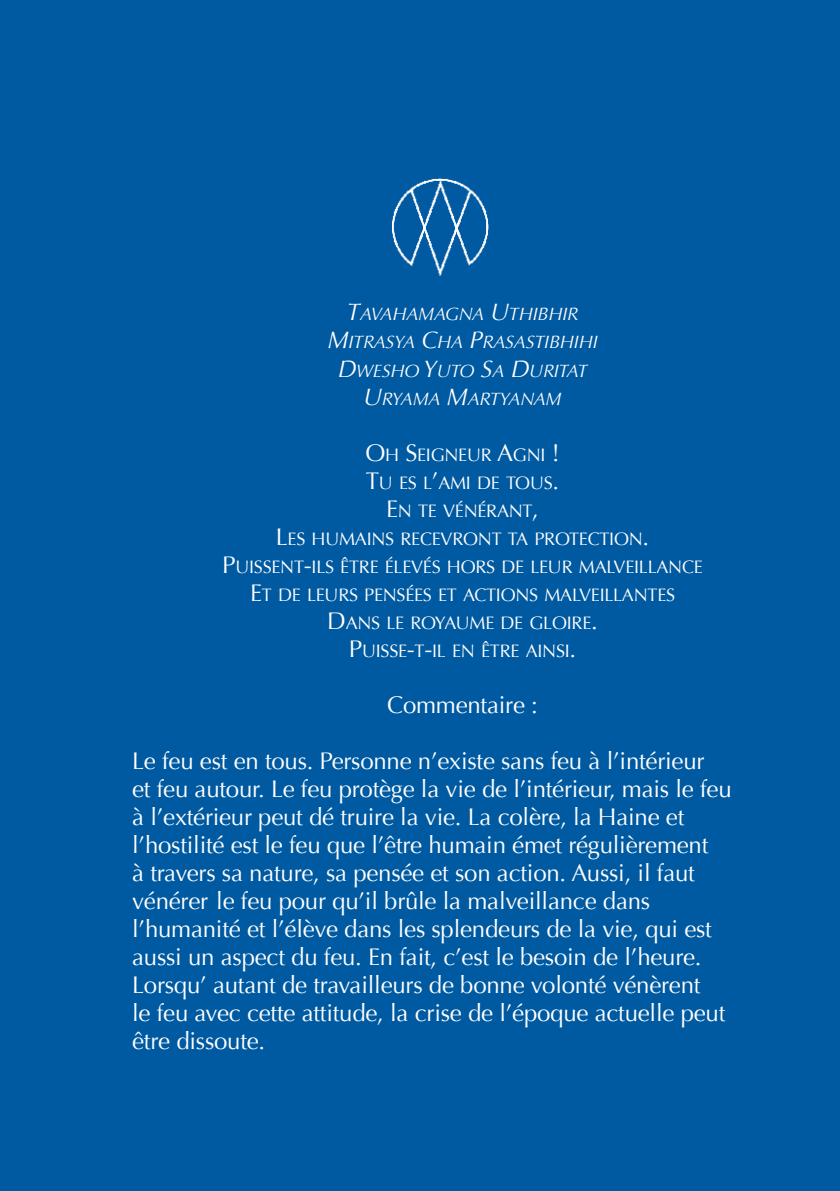
<style>
.page{position:relative;width:840px;height:1191px;background:#fff}
.page>*{position:absolute;margin:0;border:0;box-sizing:border-box;transform-origin:0 0}
.t1{font:24px/28px "Optima";letter-spacing:-.01em;color:#fff}
.t2{font:18px/28px "Optima";letter-spacing:-.015em;color:#fff;text-align:center}
.t3{font:italic 18px/28px "Optima";letter-spacing:-.015em;color:#fff;text-align:center}
.s1{font-size:24px}
</style>
<div class="page">
<div style="left:0;top:0;width:839px;height:1191px;background:#005aa1"></div>
<img style="left:392px;top:178px;width:96px;height:97px">
<p class="t3" style="left:327px;top:300px;width:272px"><span class="s1">T</span>AVAHAMAGNA <span class="s1">U</span>THIBHIR<br><span class="s1">M</span>ITRASYA <span class="s1">C</span>HA <span class="s1">P</span>RASASTIBHIHI<br><span class="s1">D</span>WESHO <span class="s1">Y</span>UTO <span class="s1">S</span>A <span class="s1">D</span>URITAT<br><span class="s1">U</span>RYAMA <span class="s1">M</span>ARTYANAM</p>
<p class="t2" style="left:222px;top:441px;width:482px"><span class="s1">O</span>H <span class="s1">S</span>EIGNEUR <span class="s1">A</span>GNI <span class="s1">!<br>T</span>U ES L<span class="s1">’</span>AMI DE TOUS<span class="s1">.<br>E</span> N TE VÉNÉRANT<span class="s1">,<br>L</span>ES HUMAI NS RECEVRONT TA PROTECTION<span class="s1">.<br>P</span>UISSENT<span class="s1">-</span>ILS ÊTRE ÉLEVÉS HORS DE LEUR MALVEILLANCE<br><span class="s1">E</span>T DE LEURS PENSÉES ET ACTIONS MALVEILLANTES<br><span class="s1">D</span>ANS LE ROYAUME DE GLOI RE<span class="s1">.<br>P</span>UISSE<span class="s1">-</span>T<span class="s1">-</span>IL EN ÊTRE AI NSI <span class="s1">.</span></p>
<p class="t1" style="left:387px;top:691px;width:152px">Commentaire :</p>
<p class="t1" style="left:132px;top:747px;width:600px">Le feu est en tous. Personne n’existe sans feu à l’intérieur<br>et feu autour. Le feu protège la vie de l’intérieur, mais le feu à l’extérieur peut dé truire la vie. La colère, la Haine et l’hostilité est le feu que l’être humain émet régulièrement<br>à travers sa nature, sa pensée et son action. Aussi, il faut vénérer le feu pour qu’il brûle la malveillance dans l’humanité et l’élève dans les splendeurs de la vie, qui est aussi un aspect du feu. En fait, c’est le besoin de l’heure.<br>Lorsqu’ autant de travailleurs de bonne volonté vénèrent<br>le feu avec cette attitude, la crise de l’époque actuelle peut être dissoute.</p>
</div>
